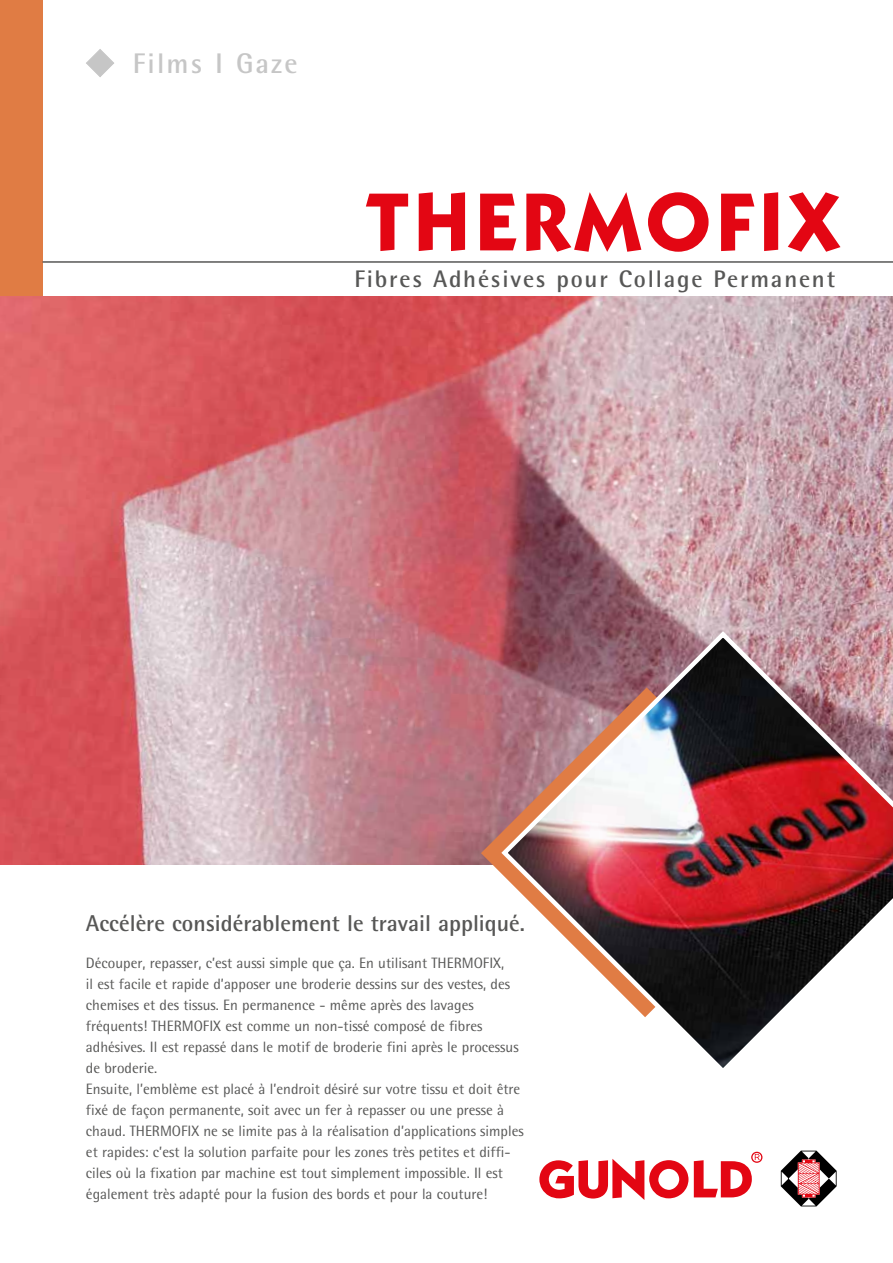
<style>
.page{position:relative;width:893px;height:1263px;background:#fff}
.page>*{position:absolute;margin:0;border:0;box-sizing:border-box;transform-origin:0 0}
.t1{font:700 82.8px "Itc Kabel";letter-spacing:.075em;color:#e30613}
.t2{font:700 28.35px "Rotis Semi Sans";letter-spacing:.075em;color:#c6c6c6}
.t3{font:700 24px "Rotis Semi Sans";letter-spacing:.075em;color:#575756}
.t4{font:700 22.95px "Rotis Semi Sans";color:#575756}
.t5{font:15px/21px "Rotis Semi Sans";color:#575756}
</style>
<div class="page">
<svg style="left:86px;top:49px;width:28px;height:28px"></svg>
<div style="left:0;top:0;width:43px;height:297px;background:#e07c44"></div>
<hr style="left:43px;top:261px;width:850px;height:2px;background:#575756">
<svg style="left:539px;top:1152px;width:223px;height:48px"></svg>
<svg style="left:781px;top:1150px;width:56px;height:56px"></svg>
<img style="left:0;top:296px;width:893px;height:568px">
<svg style="left:481px;top:687px;width:17px;height:183px;background:#b87378"></svg>
<img style="left:498px;top:628px;width:395px;height:440px">
<h2 class="t2" style="left:133px;top:46px;width:166px">Films I Gaze</h2>
<h1 class="t1" style="left:367px;top:172px;width:474px">THERMOFIX</h1>
<h3 class="t3" style="left:354px;top:265px;width:482px">Fibres Adhésives pour Collage Permanent</h3>
<h3 class="t4" style="left:86px;top:909px;width:440px">Accélère considérablement le travail appliqué.</h3>
<p class="t5" style="left:86px;top:952px;width:439px">Découper, repasser, c’est aussi simple que ça. En utilisant THERMOFIX,<br>il est facile et rapide d’apposer une broderie dessins sur des vestes, des chemises et des tissus. En permanence - même après des lavages fréquents! THERMOFIX est comme un non-tissé composé de fibres adhésives. Il est repassé dans le motif de broderie fini après le processus de broderie.<br>Ensuite, l’emblème est placé à l’endroit désiré sur votre tissu et doit être fixé de façon permanente, soit avec un fer à repasser ou une presse à chaud. THERMOFIX ne se limite pas à la réalisation d’applications simples et rapides: c’est la solution parfaite pour les zones très petites et diffi&shy;ciles où la fixation par machine est tout simplement impossible. Il est également très adapté pour la fusion des bords et pour la couture!</p>
</div>
